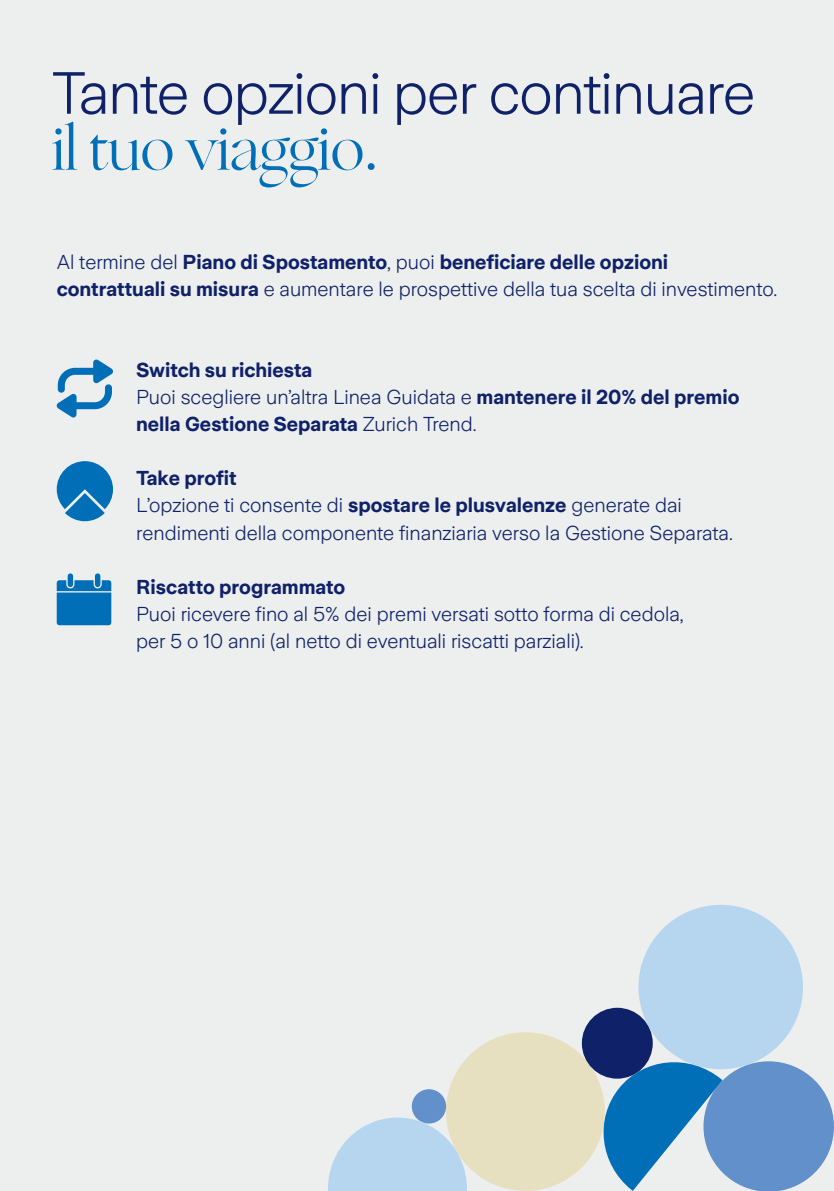
<style>
.page{position:relative;width:834px;height:1191px;background:#fff}
.page>*{position:absolute;margin:0;border:0;box-sizing:border-box;transform-origin:0 0}
.t1{font:300 59px "Zurich Sans";letter-spacing:-.02em;color:#0f2168}
.t2{font:59px "Ogg";letter-spacing:-.01em;color:#006fb8}
.t3{font:300 20px/27px "Zurich Sans";color:#0f2168}
.t4{font:700 20px/27px "Zurich Sans";color:#0f2168}
.s1{font-weight:700}
.s2{font-weight:300}
</style>
<div class="page">
<div style="left:0;top:0;width:833px;height:1191px;background:#edefef"></div>
<svg style="left:57px;top:359px;width:56px;height:58px"></svg>
<svg style="left:57px;top:573px;width:54px;height:52px;background:#2683c0"></svg>
<svg style="left:57px;top:461px;width:56px;height:60px"></svg>
<div style="left:703px;top:1061px;width:130px;height:130px;background:#6190cb;border-radius:50%"></div>
<div style="left:446px;top:1032px;width:158px;height:159px;background:#e7e0c0;border-radius:50%"></div>
<div style="left:581px;top:1007px;width:71px;height:71px;background:#0f2168;border-radius:50%"></div>
<div style="left:638px;top:904px;width:164px;height:165px;background:#b6d6f0;border-radius:50%"></div>
<div style="left:411px;top:1089px;width:35px;height:34px;background:#6190cb;border-radius:50%"></div>
<svg style="left:594px;top:1053px;width:128px;height:137px"></svg>
<svg style="left:328px;top:1117px;width:139px;height:74px"></svg>
<h1 class="t1" style="left:52px;top:61px;width:704px">Tante opzioni per continuare</h1>
<h1 class="t2" style="left:52px;top:111px;width:328px">il tuo viaggio.</h1>
<p class="t3" style="left:57px;top:249px;width:722px">Al termine del <span class="s1">Piano di Spostamento</span>, puoi <span class="s1">beneficiare delle opzioni contrattuali su misura</span> e aumentare le prospettive della tua scelta di investimento.</p>
<p class="t4" style="left:136px;top:358px;width:604px">Switch su richiesta<br><span class="s2">Puoi scegliere un’altra Linea Guidata e</span> mantenere il 20% del premio nella Gestione Separata <span class="s2">Zurich Trend.</span></p>
<p class="t3" style="left:136px;top:465px;width:598px"><span class="s1">Take profit<br></span>L’opzione ti consente di <span class="s1">spostare le plusvalenze</span> generate dai rendimenti della componente finanziaria verso la Gestione Separata.</p>
<p class="t4" style="left:136px;top:574px;width:211px">Riscatto programmato</p>
<p class="t3" style="left:136px;top:600px;width:549px">Puoi ricevere fino al 5% dei premi versati sotto forma di cedola, per 5 o 10 anni (al netto di eventuali riscatti parziali).</p>
</div>
